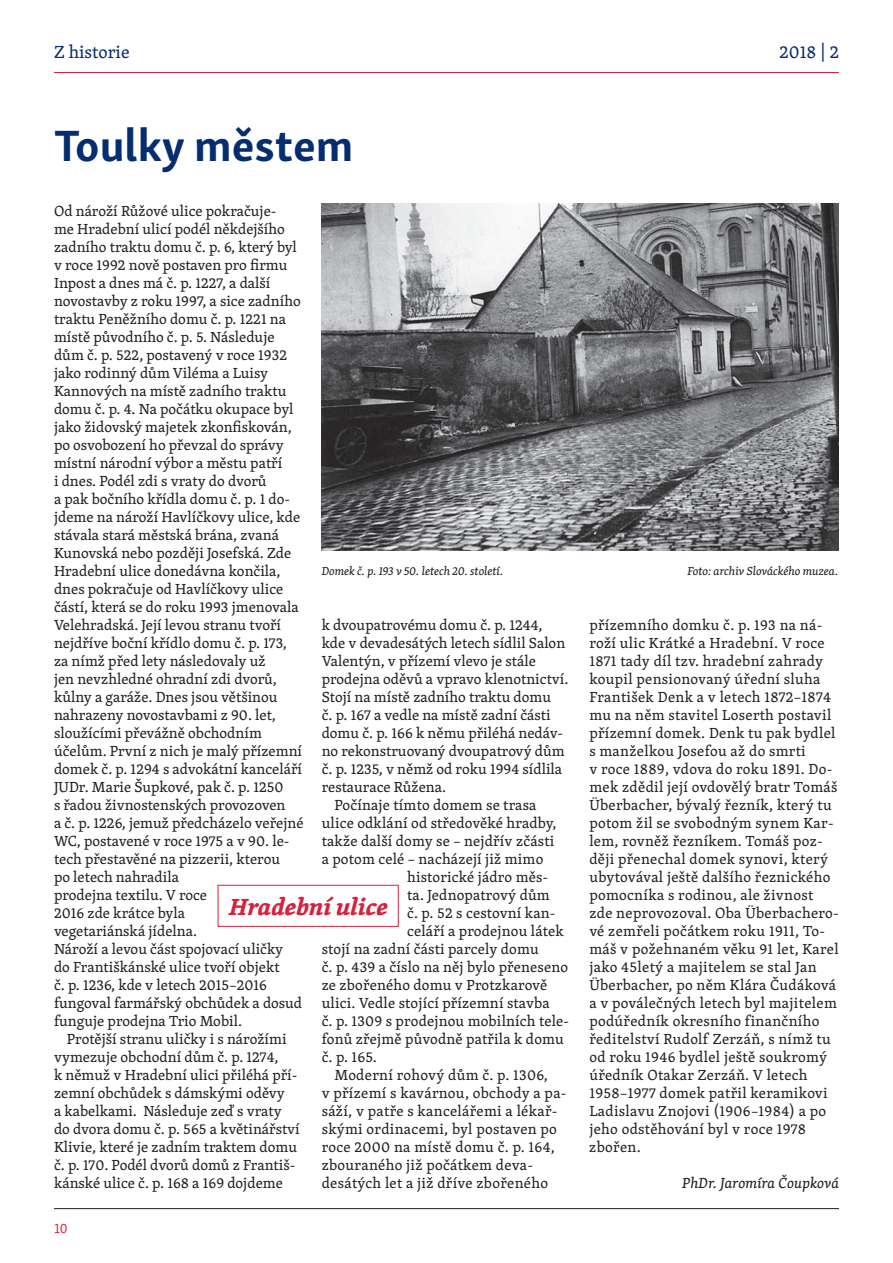
<style>
.page{position:relative;width:893px;height:1263px;background:#fff}
.page>*{position:absolute;margin:0;border:0;box-sizing:border-box;transform-origin:0 0}
.Nadpis{font:700 45px "Skolar Sans Latn";color:#052d6f}
.Citát{font:italic 700 24px "Skolar Latin";color:#da1f3d}
.Název_strany{font:18px "Skolar Latin";color:#052d6f}
.Zakladni_text{font:15px/18px "Skolar Latin";color:#231f20}
.Zakladni_text-2{font:15px/18px "Skolar Latin";letter-spacing:.02em;color:#231f20}
.Zakladni_text-3{font:italic 15px "Skolar Latin";letter-spacing:.01em;color:#231f20}
.t1{font:13.5px "Skolar Sans Latn";color:#da1f3d}
.Popis_fotky{font:italic 12px "Skolar Latin";color:#231f20}
</style>
<div class="page">
<hr style="left:54px;top:72px;width:785px;height:1px;background:#da1f3d">
<hr style="left:54px;top:1208px;width:785px;height:1px;background:#231f20">
<div style="left:218px;top:885px;width:181px;height:42px;border:1px solid #da1f3d"></div>
<img style="left:322px;top:203px;width:517px;height:348px">
<p class="Název_strany" style="left:54px;top:38px;width:77px">Z historie</p>
<p class="Název_strany" style="left:779px;top:38px;width:61px">2018 | 2</p>
<p class="Nadpis" style="left:54px;top:109px;width:301px">Toulky městem</p>
<p class="Zakladni_text" style="left:54px;top:202px;width:251px">Od nároží Růžové ulice pokračuje-<br>me Hradební ulicí podél někdejšího zadního traktu domu č. p. 6, který byl v roce 1992 nově postaven pro firmu Inpost a dnes má č. p. 1227, a další novostavby z roku 1997, a sice zadního traktu Peněžního domu č. p. 1221 na místě původního č. p. 5. Následuje dům č. p. 522, postavený v roce 1932 jako rodinný dům Viléma a Luisy Kannových na místě zadního traktu domu č. p. 4. Na počátku okupace byl jako židovský majetek zkonfiskován, po osvobození ho převzal do správy místní národní výbor a městu patří<br>i dnes. Podél zdi s vraty do dvorů<br>a pak bočního křídla domu č. p. 1 do&shy;jdeme na nároží Havlíčkovy ulice, kde stávala stará městská brána, zvaná Kunovská nebo později Josefská. Zde Hradební ulice donedávna končila, dnes pokračuje od Havlíčkovy ulice částí, která se do roku 1993 jmenovala Velehradská. Její levou stranu tvoří nejdříve boční křídlo domu č. p. 173, za nímž před lety následovaly už<br>jen nevzhledné ohradní zdi dvorů, kůlny a garáže. Dnes jsou většinou nahrazeny novostavbami z 90. let, sloužícími převážně obchodním účelům. První z nich je malý přízemní domek č. p. 1294 s advokátní kanceláří JUDr. Marie Šupkové, pak č. p. 1250<br>s řadou živnostenských provozoven<br>a č. p. 1226, jemuž předcházelo veřejné WC, postavené v roce 1975 a v 90. le&shy;tech přestavěné na pizzerii, kterou<br>po letech nahradila<br>prodejna textilu. V roce<br>2016 zde krátce byla<br>vegetariánská jídelna.<br>Nároží a levou část spojovací uličky<br>do Františkánské ulice tvoří objekt<br>č. p. 1236, kde v letech 2015–2016 fungoval farmářský obchůdek a dosud funguje prodejna Trio Mobil.</p>
<p class="Zakladni_text" style="left:54px;top:1030px;width:247px;text-indent:13px">Protější stranu uličky i s nárožími vymezuje obchodní dům č. p. 1274,<br>k němuž v Hradební ulici přiléhá pří&shy;zemní obchůdek s dámskými oděvy<br>a kabelkami. Následuje zeď s vraty do dvora domu č. p. 565 a květinářství Klivie, které je zadním traktem domu č. p. 170. Podél dvorů domů z Františ&shy;kánské ulice č. p. 168 a 169 dojdeme</p>
<p class="Popis_fotky" style="left:322px;top:562px;width:183px">Domek č. p. 193 v 50. letech 20. století.</p>
<p class="Popis_fotky" style="left:687px;top:562px;width:152px">Foto: archiv Slováckého muzea.</p>
<p class="Zakladni_text" style="left:322px;top:616px;width:248px">k dvoupatrovému domu č. p. 1244, kde v devadesátých letech sídlil Salon Valentýn, v přízemí vlevo je stále prodejna oděvů a vpravo klenotnictví.<br>Stojí na místě zadního traktu domu<br>č. p. 167 a vedle na místě zadní části domu č. p. 166 k němu přiléhá nedáv&shy;no rekonstruovaný dvoupatrový dům č. p. 1235, v němž od roku 1994 sídlila restaurace Růžena.</p>
<p class="Zakladni_text" style="left:334px;top:796px;width:204px">Počínaje tímto domem se trasa</p>
<p class="Zakladni_text" style="left:322px;top:814px;width:236px">ulice odklání od středověké hradby,</p>
<p class="Zakladni_text" style="left:322px;top:832px;width:234px">takže další domy se – nejdřív zčásti</p>
<p class="Zakladni_text" style="left:322px;top:850px;width:223px">a potom celé – nacházejí již mimo</p>
<p class="Zakladni_text" style="left:407px;top:868px;width:143px">historické jádro měs-</p>
<p class="Zakladni_text" style="left:407px;top:886px;width:144px">ta. Jednopatrový dům</p>
<p class="Zakladni_text" style="left:407px;top:904px;width:150px">č. p. 52 s cestovní kan-</p>
<p class="Zakladni_text" style="left:407px;top:922px;width:158px">celáří a prodejnou látek</p>
<p class="Zakladni_text" style="left:322px;top:940px;width:219px">stojí na zadní části parcely domu</p>
<p class="Zakladni_text" style="left:322px;top:958px;width:248px">č. p. 439 a číslo na něj bylo přeneseno</p>
<p class="Zakladni_text" style="left:322px;top:976px;width:227px">ze zbořeného domu v Protzkarově</p>
<p class="Zakladni_text" style="left:322px;top:994px;width:230px">ulici. Vedle stojící přízemní stavba</p>
<p class="Zakladni_text" style="left:322px;top:1012px;width:249px">č. p. 1309 s prodejnou mobilních tele-</p>
<p class="Zakladni_text" style="left:322px;top:1030px;width:244px">fonů zřejmě původně patřila k domu</p>
<p class="Zakladni_text" style="left:322px;top:1048px;width:57px">č. p. 165.</p>
<p class="Zakladni_text-2" style="left:322px;top:1066px;width:246px;text-indent:13px">Moderní rohový dům č. p. 1306,<br>v přízemí s kavárnou, obchody a pa&shy;sáží, v patře s kancelářemi a lékař&shy;skými ordinacemi, byl postaven po roce 2000 na místě domu č. p. 164, zbouraného již počátkem deva&shy;desátých let a již dříve zbořeného</p>
<p class="Zakladni_text-2" style="left:589px;top:616px;width:251px">přízemního domku č. p. 193 na ná&shy;roží ulic Krátké a Hradební. V roce 1871 tady díl tzv. hradební zahrady koupil pensionovaný úřední sluha František Denk a v letech 1872–1874 mu na něm stavitel Loserth postavil přízemní domek. Denk tu pak bydlel s manželkou Josefou až do smrti<br>v roce 1889, vdova do roku 1891. Do&shy;mek zdědil její ovdovělý bratr Tomáš Überbacher, bývalý řezník, který tu potom žil se svobodným synem Kar&shy;lem, rovněž řezníkem. Tomáš poz&shy;ději přenechal domek synovi, který ubytovával ještě dalšího řeznického pomocníka s rodinou, ale živnost zde neprovozoval. Oba Überbachero&shy;vé zemřeli počátkem roku 1911, To&shy;máš v požehnaném věku 91 let, Karel jako 45letý a majitelem se stal Jan Überbacher, po něm Klára Čudáková a v poválečných letech byl majitelem podúředník okresního finančního ředitelství Rudolf Zerzáň, s nímž tu od roku 1946 bydlel ještě soukromý úředník Otakar Zerzáň. V letech 1958–1977 domek patřil keramikovi Ladislavu Znojovi (1906–1984) a po jeho odstěhování byl v roce 1978 zbořen.</p>
<p class="Zakladni_text-3" style="left:682px;top:1172px;width:158px">PhDr. Jaromíra Čoupková</p>
<p class="Citát" style="left:229px;top:887px;width:165px">Hradební ulice</p>
<p class="t1" style="left:54px;top:1218px;width:15px">10</p>
</div>
